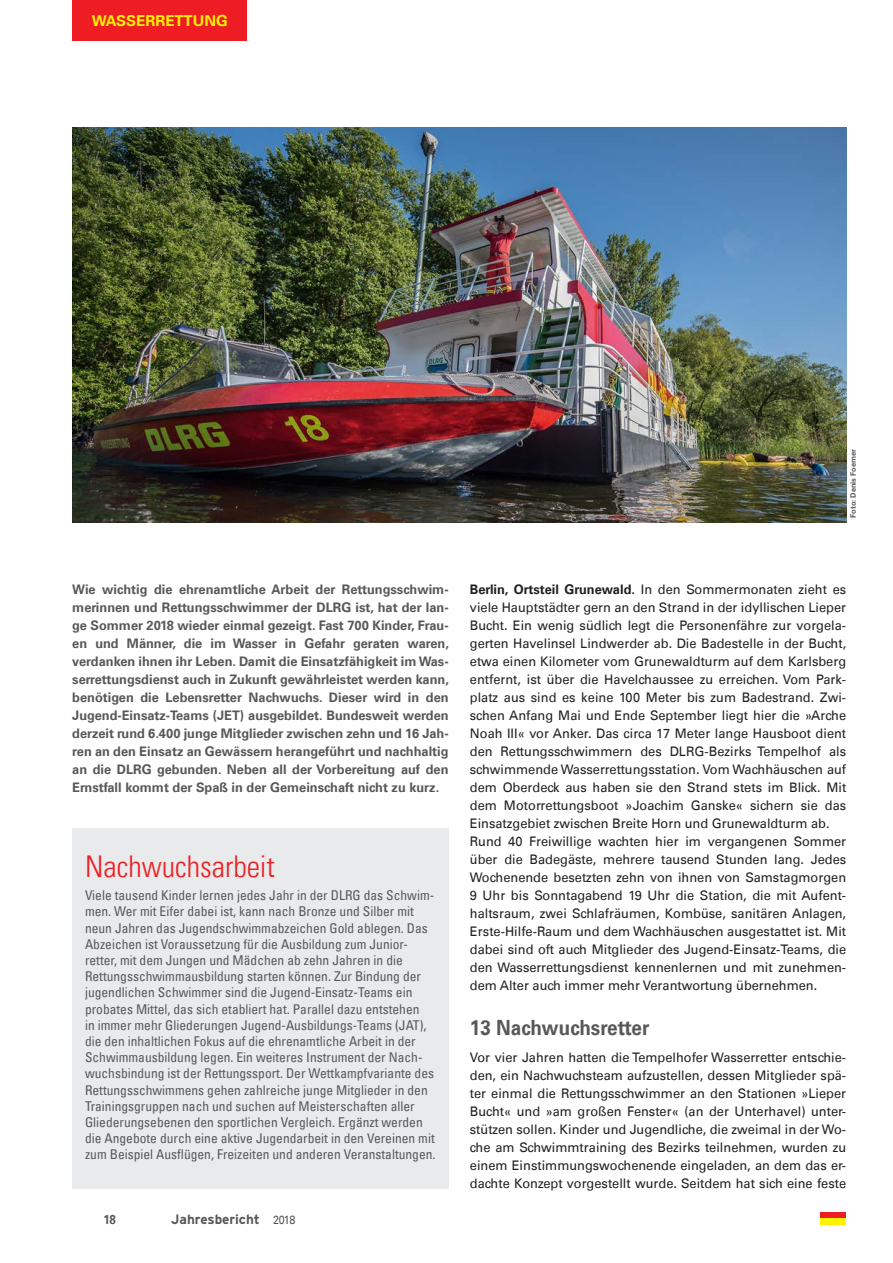
<style>
.page{position:relative;width:893px;height:1263px;background:#fff}
.page>*{position:absolute;margin:0;border:0;box-sizing:border-box;transform-origin:0 0}
.t1{font:30px "Univers Com 47 Light Cond";color:#ee1d23}
.t2{font:700 21px "DLRG Univers";color:#57585a;scale:.9 1}
.t3{font:700 15px "DLRG Univers";color:#fff101}
.t4{font:condensed 13.5px/16.2px "Univers Com 57";color:#57585a}
.t5{font:700 13.5px "Interstate";letter-spacing:-.005em;color:#57585a}
.t6{font:13.2px/18px "DLRG Univers";color:#231f20}
.t7{font:700 13.2px/18px "DLRG Univers";color:#57585a;text-align:justify}
.t8{font:700 12.75px "DLRG Univers";color:#57585a;scale:.9 1}
.t9{font:700 7.5px "Univers LT Std";color:#57585a}
.s1{font-weight:700}
.s2{font-family:"DLRG Univers";font-weight:400;font-size:12px}
</style>
<div class="page">
<div style="left:821px;top:1212px;width:25px;height:6px;background:#ee1d23"></div>
<div style="left:821px;top:1218px;width:25px;height:7px;background:#fff101"></div>
<div style="left:72px;top:0;width:175px;height:40px;background:#ee1d23"></div>
<img style="left:72px;top:128px;width:774px;height:394px">
<div style="left:72px;top:828px;width:377px;height:360px;background:#e9eaeb"></div>
<p class="t3" style="left:92px;top:12px;width:137px">WASSERRETTUNG</p>
<p class="t9" style="left:849px;top:518px;width:70px;rotate:-90deg">Foto: Denis Foemer</p>
<p class="t7" style="left:72px;top:580px;width:378px">Wie wichtig die ehrenamtliche Arbeit der Rettungsschwim&shy;merinnen und Rettungsschwimmer der DLRG ist, hat der lan&shy;ge Sommer 2018 wieder einmal gezeigt. Fast 700 Kinder, Frau&shy;en und Männer, die im Wasser in Gefahr geraten waren, verdanken ihnen ihr Leben. Damit die Einsatzfähigkeit im Was&shy;serrettungsdienst auch in Zukunft gewährleistet werden kann, benötigen die Lebensretter Nachwuchs. Dieser wird in den Jugend-Einsatz-Teams (JET) ausgebildet. Bundesweit werden derzeit rund 6.400 junge Mitglieder zwischen zehn und 16 Jah&shy;ren an den Einsatz an Gewässern herangeführt und nachhaltig an die DLRG gebunden. Neben all der Vorbereitung auf den Ernstfall kommt der Spaß in der Gemeinschaft nicht zu kurz.</p>
<p class="t6" style="left:470px;top:580px;width:378px"><span class="s1">Berlin, Ortsteil Grunewald.</span> In den Sommermonaten zieht es viele Hauptstädter gern an den Strand in der idyllischen Lieper Bucht. Ein wenig südlich legt die Personenfähre zur vorgela&shy;gerten Havelinsel Lindwerder ab. Die Badestelle in der Bucht, etwa einen Kilometer vom Grunewaldturm auf dem Karlsberg entfernt, ist über die Havelchaussee zu erreichen. Vom Park&shy;platz aus sind es keine 100 Meter bis zum Badestrand. Zwi&shy;schen Anfang Mai und Ende September liegt hier die »Arche Noah III« vor Anker. Das circa 17 Meter lange Hausboot dient den Rettungsschwimmern des DLRG-Bezirks Tempelhof als schwimmende Wasserrettungsstation. Vom Wachhäuschen auf dem Oberdeck aus haben sie den Strand stets im Blick. Mit dem Motorrettungsboot »Joachim Ganske« sichern sie das Einsatzgebiet zwischen Breite Horn und Grunewaldturm ab.<br>Rund 40 Freiwillige wachten hier im vergangenen Sommer über die Badegäste, mehrere tausend Stunden lang. Jedes Wochenende besetzten zehn von ihnen von Samstagmorgen 9 Uhr bis Sonntagabend 19 Uhr die Station, die mit Aufent&shy;haltsraum, zwei Schlafräumen, Kombüse, sanitären Anlagen, Erste- Hilfe-Raum und dem Wachhäuschen ausgestattet ist. Mit dabei sind oft auch Mitglieder des Jugend-Einsatz-Teams, die den Wasserrettungsdienst kennenlernen und mit zunehmen&shy;dem Alter auch immer mehr Verantwortung übernehmen.</p>
<h2 class="t2" style="left:470px;top:1015px;width:201px">13 Nachwuchsretter</h2>
<p class="t6" style="left:470px;top:1048px;width:378px;text-align:justify">Vor vier Jahren hatten die Tempelhofer Wasserretter entschie&shy;den, ein Nachwuchsteam aufzustellen, dessen Mitglieder spä&shy;ter einmal die Rettungsschwimmer an den Stationen »Lieper Bucht« und »am großen Fenster« (an der Unterhavel) unter&shy;stützen sollen. Kinder und Jugendliche, die zweimal in der Wo&shy;che am Schwimmtraining des Bezirks teilnehmen, wurden zu einem Einstimmungswochenende eingeladen, an dem das er&shy;dachte Konzept vorgestellt wurde. Seitdem hat sich eine feste</p>
<h1 class="t1" style="left:85px;top:848px;width:191px">Nachwuchsarbeit</h1>
<p class="t4" style="left:85px;top:887px;width:352px">Viele tausend Kinder lernen jedes Jahr in der DLRG das Schwim&shy;men. Wer mit Eifer dabei ist, kann nach Bronze und Silber mit neun Jahren das Jugendschwimmabzeichen Gold ablegen. Das Abzeichen ist Voraussetzung für die Ausbildung zum Junior&shy;retter, mit dem Jungen und Mädchen ab zehn Jahren in die Rettungsschwimmausbildung starten können. Zur Bindung der jugendlichen Schwimmer sind die Jugend-Einsatz-Teams ein probates Mittel, das sich etabliert hat. Parallel dazu entstehen<br>in immer mehr Gliederungen Jugend-Ausbildungs-Teams (JAT), die den inhaltlichen Fokus auf die ehrenamtliche Arbeit in der Schwimmausbildung legen. Ein weiteres Instrument der Nach&shy;wuchsbindung ist der Rettungssport. Der Wettkampfvariante des Rettungsschwimmens gehen zahlreiche junge Mitglieder in den Trainingsgruppen nach und suchen auf Meisterschaften aller Gliederungsebenen den sportlichen Vergleich. Ergänzt werden die Angebote durch eine aktive Jugendarbeit in den Vereinen mit zum Beispiel Ausflügen, Freizeiten und anderen Veranstaltungen.</p>
<p class="t8" style="left:104px;top:1212px;width:15px">18</p>
<p class="t5" style="left:171px;top:1211px;width:126px">Jahresbericht <span class="s2">2018</span></p>
</div>
